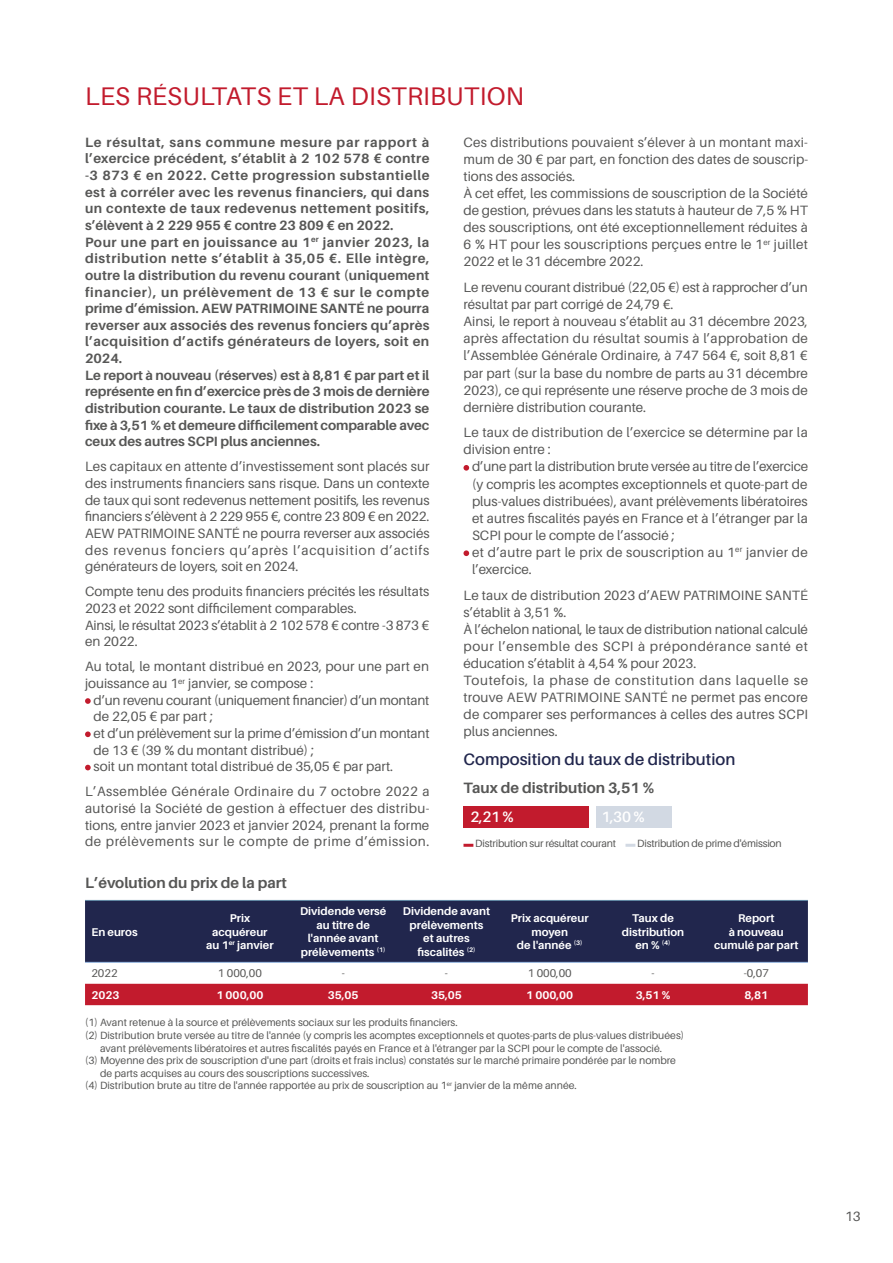
<style>
.page{position:relative;width:893px;height:1263px;background:#fff}
.page>*{position:absolute;margin:0;border:0;box-sizing:border-box;transform-origin:0 0}
.t1{font:25.5px "Aileron";letter-spacing:.01em;color:#c21b2d}
.t2{font:600 16.5px "Aileron";color:#21264d}
.t3{font:700 15px "Aileron";color:#575756}
.t4{font:600 15px "Aileron";color:#fff}
.t5{font:13.5px/17.1px "Aileron";color:#575756}
.t6{font:700 13.5px/16.6px "Aileron";letter-spacing:.02em;color:#575756}
.t7{font:700 11.25px/13.5px "Aileron";color:#fff;text-align:center}
.t8{font:11.25px "Aileron";color:#575756}
.t9{font:10.5px "Aileron";color:#575756}
.t10{font:10.5px "Aileron";letter-spacing:-.02em;color:#575756}
</style>
<div class="page">
<div style="left:85px;top:901px;width:723px;height:61px;background:#21264d"></div>
<div style="left:85px;top:984px;width:723px;height:21px;background:#c21b2d"></div>
<hr style="left:85px;top:962px;width:103px;height:1px;background:#9abbe4">
<hr style="left:188px;top:962px;width:104px;height:1px;background:#9abbe4">
<hr style="left:292px;top:962px;width:103px;height:1px;background:#9abbe4">
<hr style="left:395px;top:962px;width:103px;height:1px;background:#9abbe4">
<hr style="left:498px;top:962px;width:103px;height:1px;background:#9abbe4">
<hr style="left:601px;top:962px;width:104px;height:1px;background:#9abbe4">
<hr style="left:705px;top:962px;width:103px;height:1px;background:#9abbe4">
<hr style="left:85px;top:900px;width:103px;height:1px;background:#5f88a4">
<hr style="left:188px;top:900px;width:104px;height:1px;background:#5f88a4">
<hr style="left:292px;top:900px;width:103px;height:1px;background:#5f88a4">
<hr style="left:395px;top:900px;width:103px;height:1px;background:#5f88a4">
<hr style="left:498px;top:900px;width:103px;height:1px;background:#5f88a4">
<hr style="left:601px;top:900px;width:104px;height:1px;background:#5f88a4">
<hr style="left:705px;top:900px;width:103px;height:1px;background:#5f88a4">
<svg style="left:85px;top:698px;width:6px;height:6px"></svg>
<svg style="left:85px;top:731px;width:6px;height:6px"></svg>
<svg style="left:85px;top:765px;width:6px;height:5px"></svg>
<svg style="left:463px;top:465px;width:6px;height:6px"></svg>
<svg style="left:463px;top:550px;width:6px;height:6px"></svg>
<div style="left:596px;top:806px;width:76px;height:22px;background:#d2d9e3"></div>
<div style="left:463px;top:806px;width:126px;height:22px;background:#c21b2d"></div>
<svg style="left:463px;top:844px;width:10px;height:3px"></svg>
<svg style="left:625px;top:844px;width:10px;height:3px"></svg>
<h1 class="t1" style="left:85px;top:82px;width:440px">LES RÉSULTATS ET LA DISTRIBUTION</h1>
<p class="t6" style="left:85px;top:134px;width:346px">Le résultat, sans commune mesure par rapport à l’exercice précédent, s’établit à 2 102 578 € contre -3 873 € en 2022. Cette progression substantielle est à corréler avec les revenus financiers, qui dans un contexte de taux redevenus nettement positifs, s’élèvent à 2 229 955 € contre 23 809 € en 2022.<br>Pour une part en jouissance au 1<sup>er</sup> janvier 2023, la distribution nette s’établit à 35,05 €. Elle intègre, outre la distribution du revenu courant (uniquement financier), un prélèvement de 13 € sur le compte prime d’émission. AEW PATRIMOINE SANTÉ ne pourra reverser aux associés des revenus fonciers qu’après l’acquisition d’actifs générateurs de loyers, soit en 2024.<br>Le report à nouveau (réserves) est à 8,81 € par part et il représente en fin d’exercice près de 3 mois de dernière distribution courante. Le taux de distribution 2023 se fixe à 3,51 % et demeure difficilement comparable avec ceux des autres SCPI plus anciennes.</p>
<p class="t5" style="left:85px;top:458px;width:346px;line-height:16.6px;text-align:justify">Les capitaux en attente d’investissement sont placés sur des instruments financiers sans risque. Dans un contexte de taux qui sont redevenus nettement positifs, les revenus financiers s’élèvent à 2 229 955 €, contre 23 809 € en 2022.<br>AEW PATRIMOINE SANTÉ ne pourra reverser aux associés des revenus fonciers qu’après l’acquisition d’actifs générateurs de loyers, soit en 2024.</p>
<p class="t5" style="left:85px;top:583px;width:346px;line-height:16.6px">Compte tenu des produits financiers précités les résultats 2023 et 2022 sont difficilement comparables.<br>Ainsi, le résultat 2023 s’établit à 2 102 578 € contre -3 873 € en 2022.</p>
<p class="t5" style="left:85px;top:658px;width:346px;line-height:16.6px">Au total, le montant distribué en 2023, pour une part en jouissance au 1<sup>er</sup> janvier, se compose :</p>
<p class="t5" style="left:94px;top:692px;width:337px;line-height:16.6px">d’un revenu courant (uniquement financier) d’un montant de 22,05 € par part ;<br>et d’un prélèvement sur la prime d’émission d’un montant de 13 € (39 % du montant distribué) ;<br>soit un montant total distribué de 35,05 € par part.</p>
<p class="t5" style="left:85px;top:783px;width:346px;line-height:16.6px;text-align:justify">L’Assemblée Générale Ordinaire du 7 octobre 2022 a autorisé la Société de gestion à effectuer des distribu&shy;tions, entre janvier 2023 et janvier 2024, prenant la forme de prélèvements sur le compte de prime d’émission.</p>
<p class="t5" style="left:463px;top:134px;width:346px">Ces distributions pouvaient s’élever à un montant maxi&shy;mum de 30 € par part, en fonction des dates de souscrip&shy;tions des associés.<br>À cet effet, les commissions de souscription de la Société de gestion, prévues dans les statuts à hauteur de 7,5 % HT des souscriptions, ont été exceptionnellement réduites à 6 % HT pour les souscriptions perçues entre le 1<sup>er</sup> juillet 2022 et le 31 décembre 2022.</p>
<p class="t5" style="left:463px;top:279px;width:346px">Le revenu courant distribué (22,05 €) est à rapprocher d’un résultat par part corrigé de 24,79 €.<br>Ainsi, le report à nouveau s’établit au 31 décembre 2023, après affectation du résultat soumis à l’approbation de l’Assemblée Générale Ordinaire, à 747 564 €, soit 8,81 € par part (sur la base du nombre de parts au 31 décembre 2023), ce qui représente une réserve proche de 3 mois de dernière distribution courante.</p>
<p class="t5" style="left:463px;top:424px;width:346px">Le taux de distribution de l’exercice se détermine par la division entre :</p>
<p class="t5" style="left:472px;top:458px;width:338px">d’une part la distribution brute versée au titre de l’exercice (y compris les acomptes exceptionnels et quote-part de plus-values distribuées), avant prélèvements libératoires et autres fiscalités payés en France et à l’étranger par la SCPI pour le compte de l’associé ;<br>et d’autre part le prix de souscription au 1<sup>er</sup> janvier de l’exercice.</p>
<p class="t5" style="left:463px;top:586px;width:346px">Le taux de distribution 2023 d’AEW PATRIMOINE SANTÉ s’établit à 3,51 %.<br>À l’échelon national, le taux de distribution national calculé pour l’ensemble des SCPI à prépondérance santé et éducation s’établit à 4,54 % pour 2023.<br>Toutefois, la phase de constitution dans laquelle se trouve AEW PATRIMOINE SANTÉ ne permet pas encore de comparer ses performances à celles des autres SCPI plus anciennes.</p>
<p class="t2" style="left:463px;top:751px;width:273px">Composition du taux de distribution</p>
<p class="t3" style="left:463px;top:779px;width:192px">Taux de distribution 3,51 %</p>
<p class="t4" style="left:470px;top:809px;width:45px">2,21 %</p>
<p class="t4" style="left:601px;top:809px;width:45px">1,30 %</p>
<p class="t10" style="left:475px;top:837px;width:142px">Distribution sur résultat courant</p>
<p class="t10" style="left:637px;top:837px;width:146px">Distribution de prime d'émission</p>
<p class="t3" style="left:85px;top:874px;width:203px">L’évolution du prix de la part</p>
<p class="t7" style="left:91px;top:925px;width:48px">En euros</p>
<p class="t7" style="left:206px;top:912px;width:69px">Prix acquéreur au 1<sup>er</sup> janvier</p>
<p class="t7" style="left:300px;top:905px;width:88px">Dividende versé au titre de l'année avant prélèvements <sup>(1)</sup></p>
<p class="t7" style="left:403px;top:905px;width:89px">Dividende avant prélèvements<br>et autres fiscalités <sup>(2)</sup></p>
<p class="t7" style="left:511px;top:912px;width:79px">Prix acquéreur moyen<br>de l'année <sup>(3)</sup></p>
<p class="t7" style="left:622px;top:912px;width:64px">Taux de distribution en % <sup>(4)</sup></p>
<p class="t7" style="left:714px;top:912px;width:86px">Report<br>à nouveau cumulé par part</p>
<p class="t8" style="left:91px;top:967px;width:28px">2022</p>
<p class="t8" style="left:218px;top:967px;width:46px">1 000,00</p>
<p class="t8" style="left:342px;top:967px;width:5px">-</p>
<p class="t8" style="left:445px;top:967px;width:5px">-</p>
<p class="t8" style="left:528px;top:967px;width:46px">1 000,00</p>
<p class="t8" style="left:651px;top:967px;width:5px">-</p>
<p class="t8" style="left:744px;top:967px;width:27px">-0,07</p>
<p class="t7" style="left:91px;top:988px;width:30px">2023</p>
<p class="t7" style="left:216px;top:988px;width:49px">1 000,00</p>
<p class="t7" style="left:328px;top:988px;width:32px">35,05</p>
<p class="t7" style="left:431px;top:988px;width:32px">35,05</p>
<p class="t7" style="left:526px;top:988px;width:49px">1 000,00</p>
<p class="t7" style="left:636px;top:988px;width:36px">3,51 %</p>
<p class="t7" style="left:744px;top:988px;width:25px">8,81</p>
<p class="t9" style="left:85px;top:1017px;width:374px">(1) Avant retenue à la source et prélèvements sociaux sur les produits financiers.</p>
<p class="t9" style="left:85px;top:1029px;width:601px">(2) Distribution brute versée au titre de l'année (y compris les acomptes exceptionnels et quotes-parts de plus-values distribuées)</p>
<p class="t9" style="left:100px;top:1042px;width:564px">avant prélèvements libératoires et autres fiscalités payés en France et à l'étranger par la SCPI pour le compte de l'associé.</p>
<p class="t9" style="left:85px;top:1055px;width:592px">(3) Moyenne des prix de souscription d'une part (droits et frais inclus) constatés sur le marché primaire pondérée par le nombre</p>
<p class="t9" style="left:100px;top:1067px;width:271px">de parts acquises au cours des souscriptions successives.</p>
<p class="t9" style="left:85px;top:1080px;width:493px">(4) Distribution brute au titre de l'année rapportée au prix de souscription au 1<sup>er</sup> janvier de la même année.</p>
<p class="t5" style="left:845px;top:1208px;width:17px">13</p>
</div>
